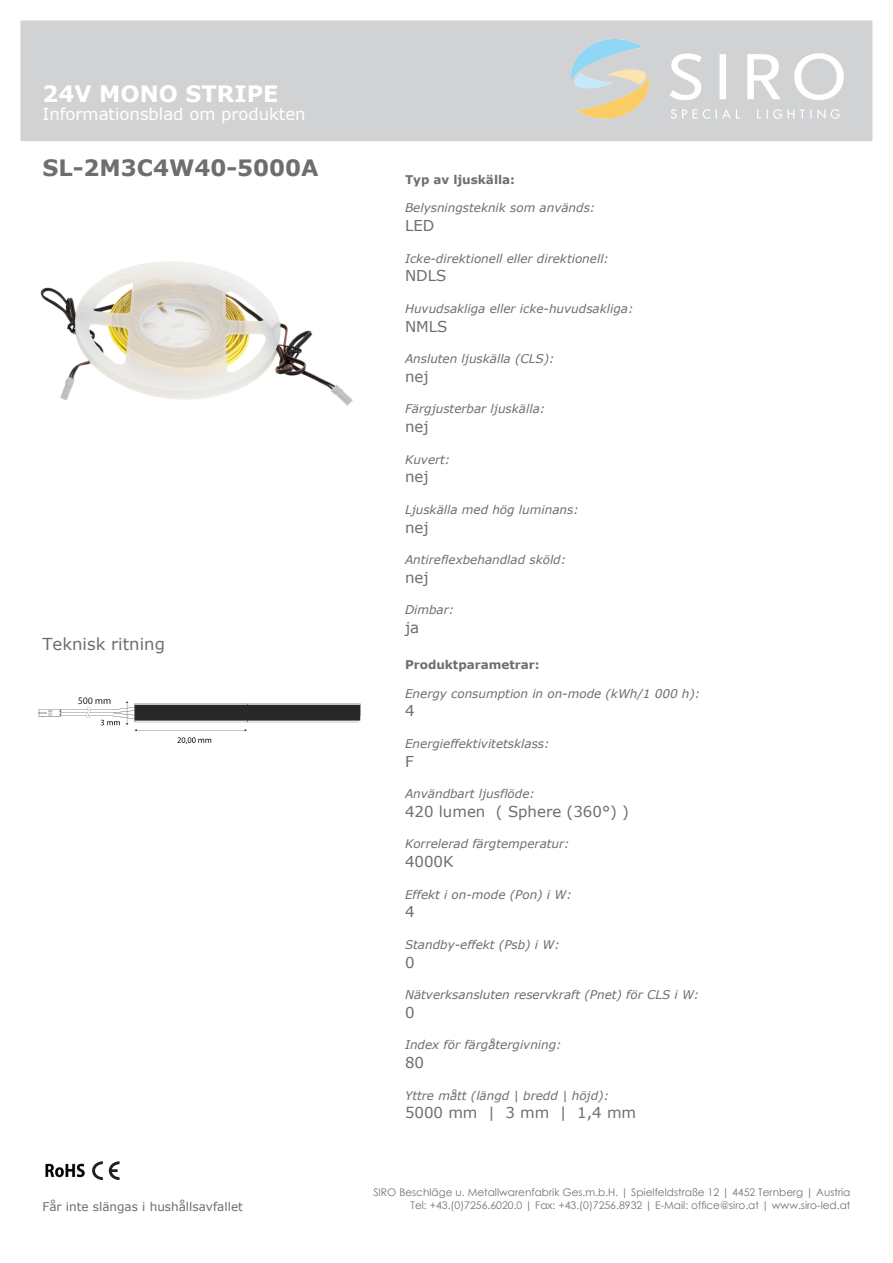
<style>
.page{position:relative;width:893px;height:1263px;background:#fff}
.page>*{position:absolute;margin:0;border:0;box-sizing:border-box;transform-origin:0 0}
.t1{font:700 22.5px "Verdana";color:#6e6e6e}
.t2{font:700 22.5px "Verdana";color:#fff}
.t3{font:16.5px "Verdana";color:#fff}
.t4{font:16.5px "Verdana";color:#6e6e6e}
.t5{font:15px "Verdana";color:#6e6e6e}
.t6{font:italic 12px "Verdana";color:#6e6e6e}
.t7{font:700 12px "Verdana";color:#6e6e6e}
.t8{font:12px "Verdana";color:#6e6e6e}
.t9{font:10.5px/12.6px "Century Gothic";color:#6d747f;text-align:right}
</style>
<div class="page">
<div style="left:21px;top:21px;width:851px;height:120px;background:#d1d2d4"></div>
<img style="left:571px;top:40px;width:272px;height:78px">
<img style="left:45px;top:1163px;width:40px;height:15px">
<svg style="left:92px;top:1161px;width:27px;height:19px"></svg>
<img style="left:40px;top:261px;width:313px;height:145px">
<img style="left:38px;top:697px;width:323px;height:47px">
<h1 class="t2" style="left:42px;top:80px;width:238px">24V MONO STRIPE</h1>
<h2 class="t3" style="left:42px;top:104px;width:265px">Informationsblad om produkten</h2>
<h1 class="t1" style="left:42px;top:154px;width:278px">SL-2M3C4W40-5000A</h1>
<h2 class="t4" style="left:42px;top:633px;width:124px">Teknisk ritning</h2>
<p class="t8" style="left:42px;top:1198px;width:202px">Får inte slängas i hushållsavfallet</p>
<p class="t7" style="left:405px;top:172px;width:111px">Typ av ljuskälla:</p>
<p class="t6" style="left:405px;top:200px;width:192px">Belysningsteknik som används:</p>
<p class="t5" style="left:405px;top:216px;width:31px">LED</p>
<p class="t6" style="left:405px;top:250px;width:206px">Icke-direktionell eller direktionell:</p>
<p class="t5" style="left:405px;top:266px;width:43px">NDLS</p>
<p class="t6" style="left:405px;top:301px;width:230px">Huvudsakliga eller icke-huvudsakliga:</p>
<p class="t5" style="left:405px;top:316px;width:44px">NMLS</p>
<p class="t6" style="left:405px;top:351px;width:151px">Ansluten ljuskälla (CLS):</p>
<p class="t5" style="left:405px;top:367px;width:25px">nej</p>
<p class="t6" style="left:405px;top:401px;width:142px">Färgjusterbar ljuskälla:</p>
<p class="t5" style="left:405px;top:417px;width:25px">nej</p>
<p class="t6" style="left:405px;top:451px;width:47px">Kuvert:</p>
<p class="t5" style="left:405px;top:467px;width:25px">nej</p>
<p class="t6" style="left:405px;top:502px;width:175px">Ljuskälla med hög luminans:</p>
<p class="t5" style="left:405px;top:517px;width:25px">nej</p>
<p class="t6" style="left:405px;top:552px;width:163px">Antireflexbehandlad sköld:</p>
<p class="t5" style="left:405px;top:568px;width:25px">nej</p>
<p class="t6" style="left:405px;top:602px;width:51px">Dimbar:</p>
<p class="t5" style="left:405px;top:618px;width:16px">ja</p>
<p class="t7" style="left:405px;top:657px;width:136px">Produktparametrar:</p>
<p class="t6" style="left:405px;top:685px;width:297px">Energy consumption in on-mode (kWh/1 000 h):</p>
<p class="t5" style="left:405px;top:701px;width:11px">4</p>
<p class="t6" style="left:405px;top:736px;width:146px">Energieffektivitetsklass:</p>
<p class="t5" style="left:405px;top:751px;width:10px">F</p>
<p class="t6" style="left:405px;top:786px;width:131px">Användbart ljusflöde:</p>
<p class="t5" style="left:405px;top:802px;width:225px">420 lumen ( Sphere (360°) )</p>
<p class="t6" style="left:405px;top:836px;width:166px">Korrelerad färgtemperatur:</p>
<p class="t5" style="left:405px;top:852px;width:50px">4000K</p>
<p class="t6" style="left:405px;top:886px;width:168px">Effekt i on-mode (Pon) i W:</p>
<p class="t5" style="left:405px;top:902px;width:11px">4</p>
<p class="t6" style="left:405px;top:937px;width:156px">Standby-effekt (Psb) i W:</p>
<p class="t5" style="left:405px;top:952px;width:11px">0</p>
<p class="t6" style="left:405px;top:987px;width:296px">Nätverksansluten reservkraft (Pnet) för CLS i W:</p>
<p class="t5" style="left:405px;top:1003px;width:11px">0</p>
<p class="t6" style="left:405px;top:1037px;width:158px">Index för färgåtergivning:</p>
<p class="t5" style="left:405px;top:1053px;width:21px">80</p>
<p class="t6" style="left:405px;top:1087px;width:206px">Yttre mått (längd | bredd | höjd):</p>
<p class="t5" style="left:405px;top:1103px;width:233px">5000 mm | 3 mm | 1,4 mm</p>
<p class="t9" style="left:373px;top:1186px;width:479px">SIRO Beschläge u. Metallwarenfabrik Ges.m.b.H. | Spielfeldstraße 12 | 4452 Ternberg | Austria<br>Tel: +43.(0)7256.6020.0 | Fax: +43.(0)7256.8932 | E-Mail: office@siro.at | www.siro-led.at</p>
</div>
